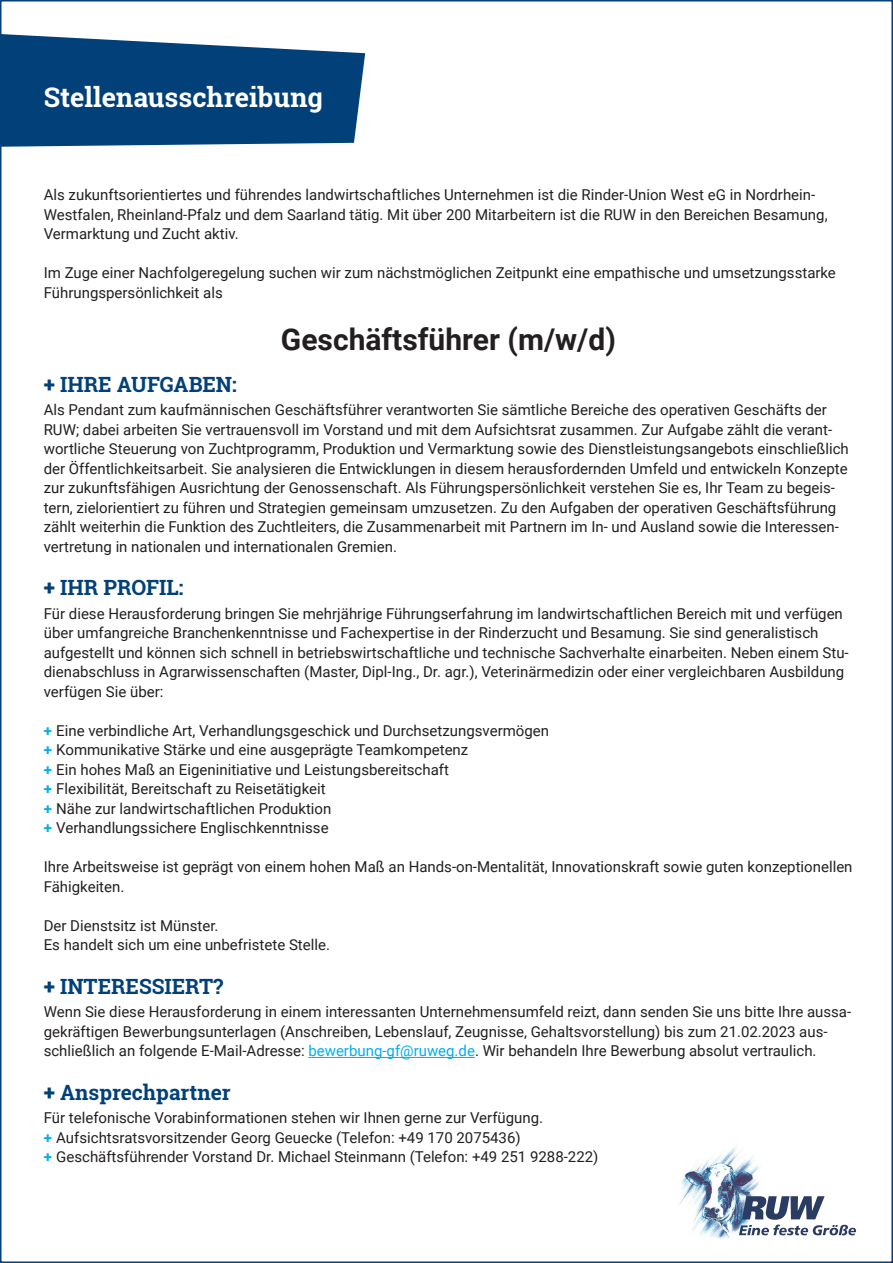
<style>
.page{position:relative;width:893px;height:1263px;background:#fff}
.page>*{position:absolute;margin:0;border:0;box-sizing:border-box;transform-origin:0 0}
.t1{font:700 30px "Roboto";color:#231f20}
.t2{font:700 27px "Roboto Slab";color:#fff}
.t3{font:700 21px "Roboto Slab";color:#014078}
.t4{font:15px/19.5px "Roboto";color:#231f20}
.s1{font-family:"Roboto";font-weight:900}
.s2{font-weight:700;color:#00aeef}
.s3{color:#00aeef}
</style>
<div class="page">
<img style="left:679px;top:1146px;width:81px;height:93px">
<svg style="left:739px;top:1196px;width:117px;height:39px"></svg>
<svg style="left:3px;top:34px;width:362px;height:113px;background:#1e5687"></svg>
<hr style="left:308px;top:1057px;width:167px;height:1px;background:#00aeef">
<h2 class="t2" style="left:44px;top:79px;width:281px">Stellenausschreibung</h2>
<p class="t4" style="left:44px;top:185px;width:785px">Als zukunftsorientiertes und führendes landwirtschaftliches Unternehmen ist die Rinder-Union West eG in Nordrhein-<br>Westfalen, Rheinland-Pfalz und dem Saarland tätig. Mit über 200 Mitarbeitern ist die RUW in den Bereichen Besamung,<br>Vermarktung und Zucht aktiv.</p>
<p class="t4" style="left:44px;top:263px;width:794px">Im Zuge einer Nachfolgeregelung suchen wir zum nächstmöglichen Zeitpunkt eine empathische und umsetzungsstarke<br>Führungspersönlichkeit als</p>
<h1 class="t1" style="left:281px;top:318px;width:337px">Geschäftsführer (m/w/d)</h1>
<h3 class="t3" style="left:44px;top:370px;width:195px"><span class="s1">+</span> IHRE AUFGABEN:</h3>
<p class="t4" style="left:44px;top:400px;width:806px">Als Pendant zum kaufmännischen Geschäftsführer verantworten Sie sämtliche Bereiche des operativen Geschäfts der RUW; dabei arbeiten Sie vertrauensvoll im Vorstand und mit dem Aufsichtsrat zusammen. Zur Aufgabe zählt die verant&shy;wortliche Steuerung von Zuchtprogramm, Produktion und Vermarktung sowie des Dienstleistungsangebots einschließlich der Öffentlichkeitsarbeit. Sie analysieren die Entwicklungen in diesem herausfordernden Umfeld und entwickeln Konzepte zur zukunftsfähigen Ausrichtung der Genossenschaft. Als Führungspersönlichkeit verstehen Sie es, Ihr Team zu begeis&shy;tern, zielorientiert zu führen und Strategien gemeinsam umzusetzen. Zu den Aufgaben der operativen Geschäftsführung zählt weiterhin die Funktion des Zuchtleiters, die Zusammenarbeit mit Partnern im In- und Ausland sowie die Interessen&shy;vertretung in nationalen und internationalen Gremien.</p>
<h3 class="t3" style="left:44px;top:573px;width:141px"><span class="s1">+</span> IHR PROFIL:</h3>
<p class="t4" style="left:44px;top:603px;width:806px">Für diese Herausforderung bringen Sie mehrjährige Führungserfahrung im landwirtschaftlichen Bereich mit und verfügen über umfangreiche Branchenkenntnisse und Fachexpertise in der Rinderzucht und Besamung. Sie sind generalistisch aufgestellt und können sich schnell in betriebswirtschaftliche und technische Sachverhalte einarbeiten. Neben einem Stu&shy;dienabschluss in Agrarwissenschaften (Master, Dipl-Ing., Dr. agr.), Veterinärmedizin oder einer vergleichbaren Ausbildung verfügen Sie über:</p>
<p class="t4" style="left:44px;top:720px;width:507px"><span class="s2">+</span> Eine verbindliche Art, Verhandlungsgeschick und Durchsetzungsvermögen <span class="s2">+</span> Kommunikative Stärke und eine ausgeprägte Teamkompetenz<br><span class="s2">+</span> Ein hohes Maß an Eigeninitiative und Leistungsbereitschaft<br><span class="s2">+</span> Flexibilität, Bereitschaft zu Reisetätigkeit<br><span class="s2">+</span> Nähe zur landwirtschaftlichen Produktion<br><span class="s2">+</span> Verhandlungssichere Englischkenntnisse</p>
<p class="t4" style="left:44px;top:857px;width:810px">Ihre Arbeitsweise ist geprägt von einem hohen Maß an Hands-on-Mentalität, Innovationskraft sowie guten konzeptionellen<br>Fähigkeiten.</p>
<p class="t4" style="left:44px;top:915px;width:288px">Der Dienstsitz ist Münster.<br>Es handelt sich um eine unbefristete Stelle.</p>
<h3 class="t3" style="left:44px;top:971px;width:181px"><span class="s1">+</span> INTERESSIERT?</h3>
<p class="t4" style="left:44px;top:1002px;width:809px">Wenn Sie diese Herausforderung in einem interessanten Unternehmensumfeld reizt, dann senden Sie uns bitte Ihre aussa&shy;gekräftigen Bewerbungsunterlagen (Anschreiben, Lebenslauf, Zeugnisse, Gehaltsvorstellung) bis zum 21.02.2023 aus&shy;schließlich an folgende E-Mail-Adresse: <span class="s3">bewerbung-gf@ruweg.de</span>. Wir behandeln Ihre Bewerbung absolut vertraulich.</p>
<h3 class="t3" style="left:44px;top:1077px;width:188px"><span class="s1">+</span> Ansprechpartner</h3>
<p class="t4" style="left:44px;top:1108px;width:556px">Für telefonische Vorabinformationen stehen wir Ihnen gerne zur Verfügung.<br><span class="s2">+</span> Aufsichtsratsvorsitzender Georg Geuecke (Telefon: +49 170 2075436)<br><span class="s2">+</span> Geschäftsführender Vorstand Dr. Michael Steinmann (Telefon: +49 251 9288-222)</p>
</div>
